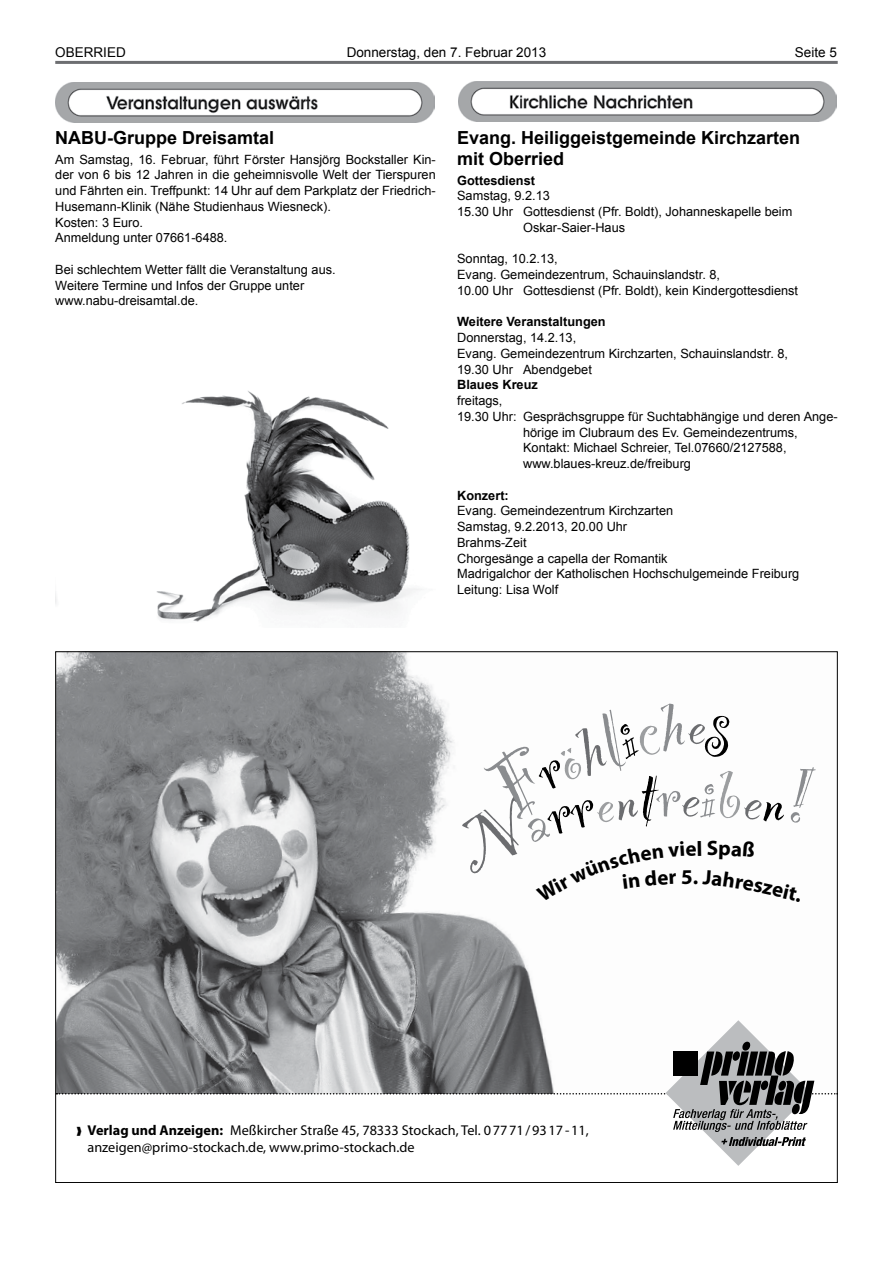
<style>
.page{position:relative;width:893px;height:1263px;background:#fff}
.page>*{position:absolute;margin:0;border:0;box-sizing:border-box;transform-origin:0 0}
.t1{font:700 21px "Myriad Pro";color:#000}
.t2{font:700 18px/21px "Arial";color:#000}
.t3{font:14.25px/16.5px "Myriad Pro";color:#000}
.t4{font:13.5px "Arial";color:#000}
.t5{font:12.75px/15.8px "Arial";color:#000}
.t6{font:700 12.75px "Arial";color:#000}
.s1{font-weight:700}
</style>
<div class="page">
<hr style="left:55px;top:61px;width:783px;height:3px;background:#6d6e71">
<img style="left:56px;top:82px;width:379px;height:40px">
<img style="left:458px;top:82px;width:379px;height:40px">
<img style="left:57px;top:653px;width:484px;height:367px">
<img style="left:55px;top:391px;width:367px;height:231px">
<svg style="left:56px;top:1020px;width:782px;height:146px"></svg>
<svg style="left:452px;top:702px;width:89px;height:200px"></svg>
<p class="t4" style="left:55px;top:43px;width:72px">OBERRIED</p>
<p class="t4" style="left:347px;top:43px;width:201px">Donnerstag, den 7. Februar 2013</p>
<p class="t4" style="left:795px;top:43px;width:44px">Seite 5</p>
<h2 class="t2" style="left:55px;top:127px;width:221px">NABU-Gruppe Dreisamtal</h2>
<p class="t5" style="left:55px;top:151px;width:382px">Am Samstag, 16. Februar, führt Förster Hansjörg Bockstaller Kin&shy;der von 6 bis 12 Jahren in die geheimnisvolle Welt der Tierspuren und Fährten ein. Treffpunkt: 14 Uhr auf dem Parkplatz der Friedrich-Husemann-Klinik (Nähe Studienhaus Wiesneck).<br>Kosten: 3 Euro.<br>Anmeldung unter 07661-6488.</p>
<p class="t5" style="left:55px;top:262px;width:282px">Bei schlechtem Wetter fällt die Veranstaltung aus.<br>Weitere Termine und Infos der Gruppe unter www.nabu-dreisamtal.de.</p>
<h2 class="t2" style="left:457px;top:127px;width:345px">Evang. Heiliggeistgemeinde Kirchzarten mit Oberried</h2>
<p class="t6" style="left:457px;top:172px;width:79px">Gottesdienst</p>
<p class="t5" style="left:457px;top:188px;width:94px">Samstag, 9.2.13</p>
<p class="t5" style="left:457px;top:204px;width:337px">15.30 Uhr Gottesdienst (Pfr. Boldt), Johanneskapelle beim</p>
<p class="t5" style="left:523px;top:220px;width:104px">Oskar-Saier-Haus</p>
<p class="t5" style="left:457px;top:251px;width:342px">Sonntag, 10.2.13,<br>Evang. Gemeindezentrum, Schauinslandstr. 8,<br>10.00 Uhr Gottesdienst (Pfr. Boldt), kein Kindergottesdienst</p>
<p class="t6" style="left:457px;top:313px;width:150px">Weitere Veranstaltungen</p>
<p class="t5" style="left:457px;top:330px;width:332px">Donnerstag, 14.2.13,<br>Evang. Gemeindezentrum Kirchzarten, Schauinslandstr. 8,<br>19.30 Uhr Abendgebet</p>
<p class="t6" style="left:457px;top:376px;width:82px">Blaues Kreuz</p>
<p class="t5" style="left:457px;top:393px;width:47px">freitags,</p>
<p class="t5" style="left:457px;top:409px;width:382px">19.30 Uhr: Gesprächsgruppe für Suchtabhängige und deren Ange-</p>
<p class="t5" style="left:523px;top:424px;width:276px">hörige im Clubraum des Ev. Gemeindezentrums,</p>
<p class="t5" style="left:523px;top:440px;width:265px">Kontakt: Michael Schreier, Tel.07660/2127588,</p>
<p class="t5" style="left:523px;top:456px;width:169px">www.blaues-kreuz.de/freiburg</p>
<p class="t6" style="left:457px;top:487px;width:53px">Konzert:</p>
<p class="t5" style="left:457px;top:503px;width:344px">Evang. Gemeindezentrum Kirchzarten<br>Samstag, 9.2.2013, 20.00 Uhr<br>Brahms-Zeit<br>Chorgesänge a capella der Romantik<br>Madrigalchor der Katholischen Hochschulgemeinde Freiburg<br>Leitung: Lisa Wolf</p>
<h1 class="t1" style="left:707px;top:835px;width:13px">S</h1>
<p class="t3" style="left:88px;top:1122px;width:503px"><span class="s1">Verlag und Anzeigen:</span> Meßkircher Straße 45, 78333 Stockach, Tel. 07771/9317-11, anzeigen@primo-stockach.de, www.primo-stockach.de</p>
</div>
